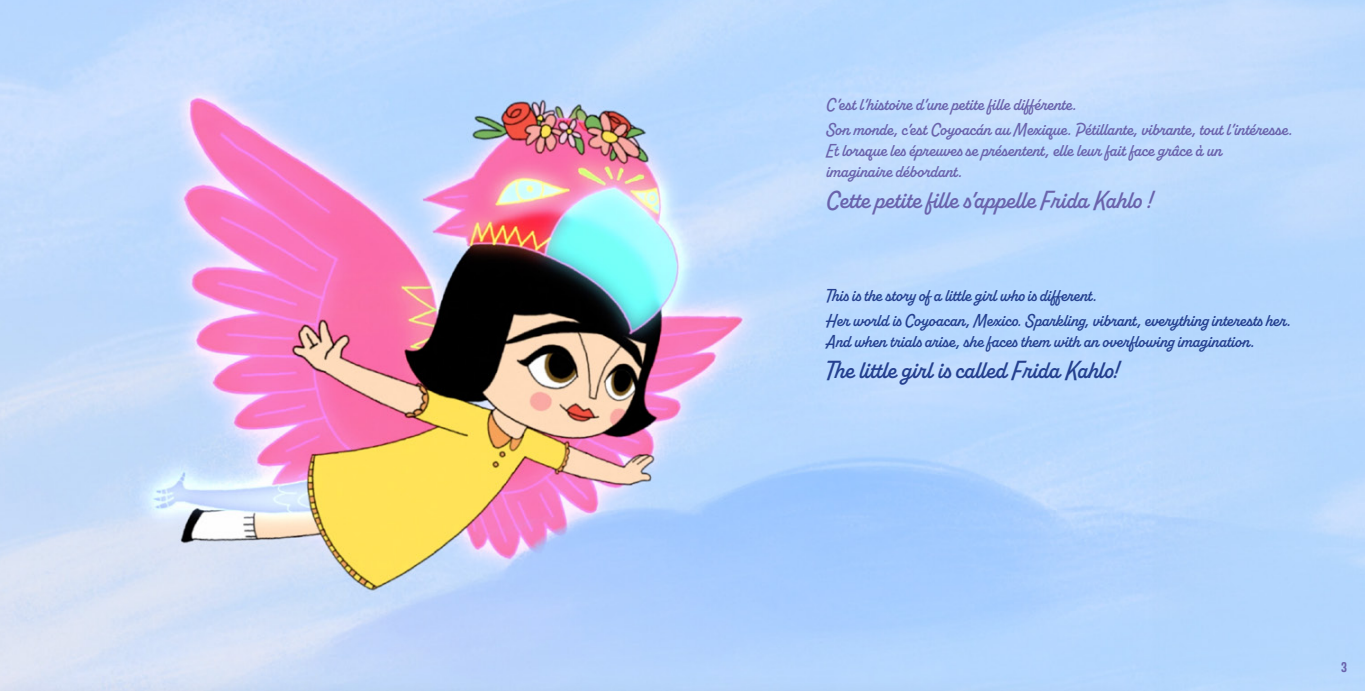
<style>
.page{position:relative;width:1365px;height:691px;background:#fff}
.page>*{position:absolute;margin:0;border:0;box-sizing:border-box;transform-origin:0 0}
.t1{font:600 25px "Alkaline";letter-spacing:-.005em;color:#6a63ac}
.t2{font:600 25px "Alkaline";color:#25408f}
.t3{font:600 17.5px/25px "Alkaline";color:#6a63ac}
.t4{font:600 17.5px/25px "Alkaline";color:#25408f}
.t5{font:700 12.5px "Avory IPE";color:#6a63ac}
</style>
<div class="page">
<img style="left:0;top:0;width:1364px;height:691px">
<p class="t3" style="left:826px;top:92px;width:468px">C’est l’histoire d’une petite fille différente.<br>Son monde, c’est Coyoacán au Mexique. Pétillante, vibrante, tout l’intéresse.</p>
<p class="t3" style="left:826px;top:140px;width:397px;line-height:21px">Et lorsque les épreuves se présentent, elle leur fait face grâce à un imaginaire débordant.</p>
<h1 class="t1" style="left:826px;top:185px;width:326px">Cette petite fille s’appelle Frida Kahlo !</h1>
<p class="t4" style="left:826px;top:283px;width:466px">This is the story of a little girl who is different.<br>Her world is Coyoacan, Mexico. Sparkling, vibrant, everything interests her.</p>
<p class="t4" style="left:826px;top:329px;width:430px">And when trials arise, she faces them with an overflowing imagination.</p>
<h1 class="t2" style="left:826px;top:355px;width:293px">The little girl is called Frida Kahlo!</h1>
<p class="t5" style="left:1340px;top:659px;width:8px">3</p>
</div>
